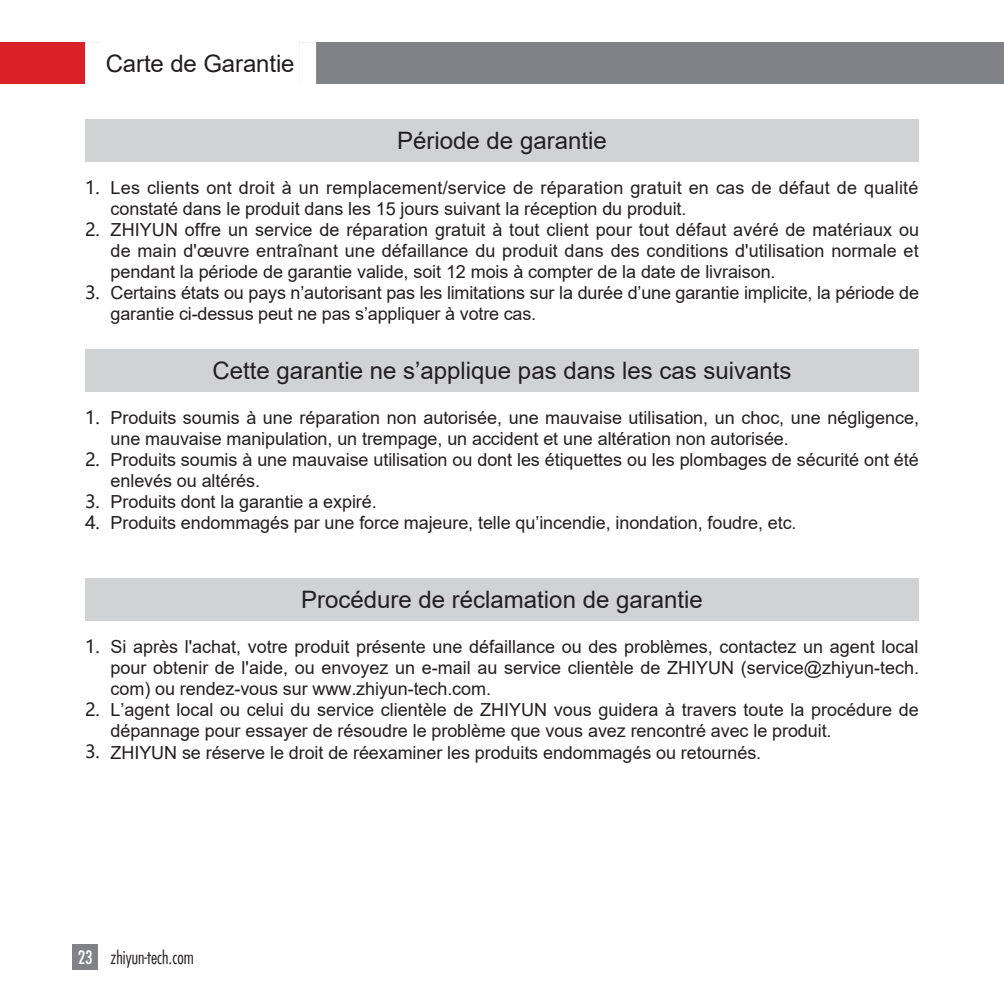
<style>
.page{position:relative;width:1004px;height:1004px;background:#fff}
.page>*{position:absolute;margin:0;border:0;box-sizing:border-box;transform-origin:0 0}
.标题1{font:24px "Arial";color:#231f20}
.页码标题{font:24px "Arial";letter-spacing:-.005em;color:#231f20}
.t1{font:18px/21px "Arial";letter-spacing:-.005em;color:#231f20}
.t2{font:300 condensed 18px "Futura LT";color:#231f20}
.s1{font-family:"Microsoft Ya Hei"}
.s2{font-weight:400;color:#fff}
</style>
<div class="page">
<div style="left:0;top:43px;width:85px;height:41px;background:#da2128"></div>
<div style="left:85px;top:43px;width:918px;height:41px;background:#808285"></div>
<div style="left:72px;top:944px;width:26px;height:25px;background:#808285"></div>
<svg style="left:85px;top:42px;width:231px;height:42px"></svg>
<div style="left:101px;top:42px;width:198px;height:43px;background:#fff"></div>
<div style="left:85px;top:578px;width:833px;height:43px;background:#d1d2d4"></div>
<div style="left:85px;top:349px;width:833px;height:42px;background:#d1d2d4"></div>
<div style="left:85px;top:119px;width:833px;height:43px;background:#d1d2d4"></div>
<p class="页码标题" style="left:106px;top:47px;width:190px">Carte de Garantie</p>
<p class="标题1" style="left:397px;top:124px;width:211px">Période de garantie</p>
<p class="t1" style="left:111px;top:177px;width:809px;text-indent:-26px"><span class="s1">1.</span> Les clients ont droit à un remplacement/service de réparation gratuit en cas de défaut de qualité constaté dans le produit dans les 15 jours suivant la réception du produit.</p>
<p class="t1" style="left:111px;top:219px;width:810px;text-align:justify;text-indent:-26px"><span class="s1">2.</span> ZHIYUN offre un service de réparation gratuit à tout client pour tout défaut avéré de matériaux ou de main d'œuvre entraînant une défaillance du produit dans des conditions d'utilisation normale et pendant la période de garantie valide, soit 12 mois à compter de la date de livraison.</p>
<p class="t1" style="left:111px;top:282px;width:810px;text-indent:-26px"><span class="s1">3.</span> Certains états ou pays n’autorisant pas les limitations sur la durée d’une garantie implicite, la période de garantie ci-dessus peut ne pas s’appliquer à votre cas.</p>
<p class="标题1" style="left:212px;top:353px;width:580px">Cette garantie ne s’applique pas dans les cas suivants</p>
<p class="t1" style="left:111px;top:407px;width:810px;text-indent:-26px"><span class="s1">1.</span> Produits soumis à une réparation non autorisée, une mauvaise utilisation, un choc, une négligence, une mauvaise manipulation, un trempage, un accident et une altération non autorisée.</p>
<p class="t1" style="left:111px;top:449px;width:809px;text-indent:-26px"><span class="s1">2.</span> Produits soumis à une mauvaise utilisation ou dont les étiquettes ou les plombages de sécurité ont été enlevés ou altérés.</p>
<p class="t1" style="left:85px;top:491px;width:293px"><span class="s1">3.</span> Produits dont la garantie a expiré.</p>
<p class="t1" style="left:85px;top:512px;width:713px"><span class="s1">4.</span> Produits endommagés par une force majeure, telle qu’incendie, inondation, foudre, etc.</p>
<p class="标题1" style="left:301px;top:583px;width:403px">Procédure de réclamation de garantie</p>
<p class="t1" style="left:111px;top:636px;width:810px;text-align:justify;text-indent:-26px"><span class="s1">1.</span> Si après l'achat, votre produit présente une défaillance ou des problèmes, contactez un agent local pour obtenir de l'aide, ou envoyez un e-mail au service clientèle de ZHIYUN (service@zhiyun-tech. com) ou rendez-vous sur www.zhiyun-tech.com.</p>
<p class="t1" style="left:111px;top:699px;width:809px;text-indent:-26px"><span class="s1">2.</span> L’agent local ou celui du service clientèle de ZHIYUN vous guidera à travers toute la procédure de dépannage pour essayer de résoudre le problème que vous avez rencontré avec le produit.</p>
<p class="t1" style="left:85px;top:741px;width:677px"><span class="s1">3.</span> ZHIYUN se réserve le droit de réexaminer les produits endommagés ou retournés.</p>
<p class="t2" style="left:78px;top:946px;width:118px"><span class="s2">23</span> zhiyun-tech.com</p>
</div>
